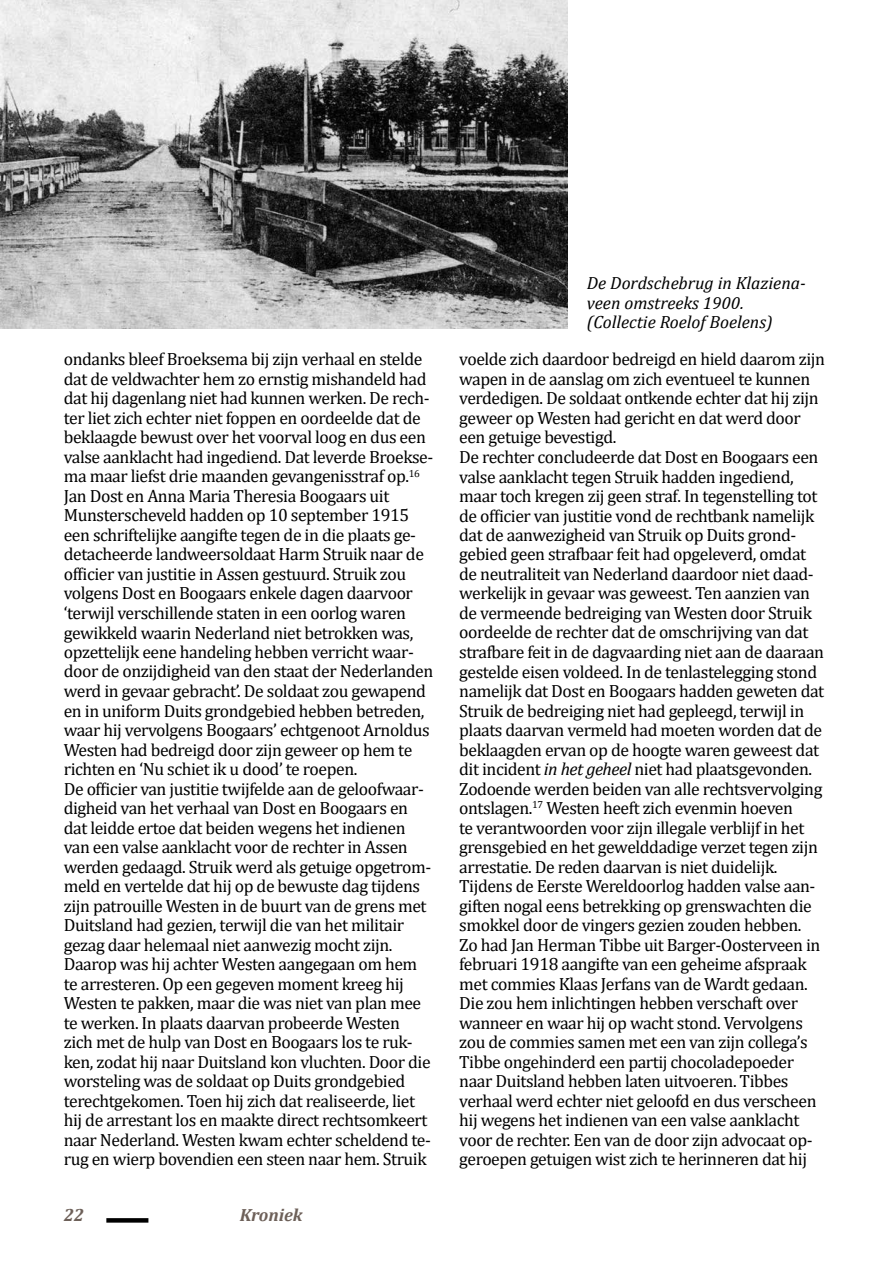
<style>
.page{position:relative;width:893px;height:1263px;background:#fff}
.page>*{position:absolute;margin:0;border:0;box-sizing:border-box;transform-origin:0 0}
.t1{font:17.7px/19.5px "Cambria";letter-spacing:-.025em;color:#000}
.t2{font:italic 17.7px/19.5px "Cambria";color:#000}
.t3{font:italic 700 17.7px "Cambria";color:#6d6059}
.s1{font-style:italic}
</style>
<div class="page">
<svg style="left:106px;top:1218px;width:42px;height:4px"></svg>
<hr style="left:892px;top:747px;width:1px;height:516px;background:#273d29">
<img style="left:0;top:0;width:568px;height:328px">
<p class="t2" style="left:587px;top:273px;width:221px">De Dordschebrug in Klaziena&shy;veen omstreeks 1900. (Collectie Roelof Boelens)</p>
<p class="t1" style="left:64px;top:350px;width:371px">ondanks bleef Broeksema bij zijn verhaal en stelde dat de veldwachter hem zo ernstig mishandeld had dat hij dagenlang niet had kunnen werken. De rech&shy;ter liet zich echter niet foppen en oordeelde dat de beklaagde bewust over het voorval loog en dus een valse aanklacht had ingediend. Dat leverde Broekse&shy;ma maar liefst drie maanden gevangenisstraf op.<sup>16<br></sup>Jan Dost en Anna Maria Theresia Boogaars uit Munsterscheveld hadden op 10 september 1915 een schriftelijke aangifte tegen de in die plaats ge&shy;detacheerde landweersoldaat Harm Struik naar de officier van justitie in Assen gestuurd. Struik zou volgens Dost en Boogaars enkele dagen daarvoor ‘terwijl verschillende staten in een oorlog waren gewikkeld waarin Nederland niet betrokken was, opzettelijk eene handeling hebben verricht waar&shy;door de onzijdigheid van den staat der Nederlanden werd in gevaar gebracht’. De soldaat zou gewapend en in uniform Duits grondgebied hebben betreden, waar hij vervolgens Boogaars’ echtgenoot Arnoldus Westen had bedreigd door zijn geweer op hem te richten en ‘Nu schiet ik u dood’ te roepen.<br>De officier van justitie twijfelde aan de geloofwaar&shy;digheid van het verhaal van Dost en Boogaars en dat leidde ertoe dat beiden wegens het indienen van een valse aanklacht voor de rechter in Assen werden gedaagd. Struik werd als getuige opgetrom&shy;meld en vertelde dat hij op de bewuste dag tijdens zijn patrouille Westen in de buurt van de grens met Duitsland had gezien, terwijl die van het militair gezag daar helemaal niet aanwezig mocht zijn.<br>Daarop was hij achter Westen aangegaan om hem te arresteren. Op een gegeven moment kreeg hij Westen te pakken, maar die was niet van plan mee te werken. In plaats daarvan probeerde Westen zich met de hulp van Dost en Boogaars los te ruk&shy;ken, zodat hij naar Duitsland kon vluchten. Door die worsteling was de soldaat op Duits grondgebied terechtgekomen. Toen hij zich dat realiseerde, liet hij de arrestant los en maakte direct rechtsomkeert naar Nederland. Westen kwam echter scheldend te&shy;rug en wierp bovendien een steen naar hem. Struik</p>
<p class="t1" style="left:459px;top:350px;width:367px">voelde zich daardoor bedreigd en hield daarom zijn wapen in de aanslag om zich eventueel te kunnen verdedigen. De soldaat ontkende echter dat hij zijn geweer op Westen had gericht en dat werd door een getuige bevestigd.<br>De rechter concludeerde dat Dost en Boogaars een valse aanklacht tegen Struik hadden ingediend, maar toch kregen zij geen straf. In tegenstelling tot de officier van justitie vond de rechtbank namelijk dat de aanwezigheid van Struik op Duits grond&shy;gebied geen strafbaar feit had opgeleverd, omdat de neutraliteit van Nederland daardoor niet daad&shy;werkelijk in gevaar was geweest. Ten aanzien van de vermeende bedreiging van Westen door Struik oordeelde de rechter dat de omschrijving van dat strafbare feit in de dagvaarding niet aan de daaraan gestelde eisen voldeed. In de tenlastelegging stond namelijk dat Dost en Boogaars hadden geweten dat Struik de bedreiging niet had gepleegd, terwijl in plaats daarvan vermeld had moeten worden dat de beklaagden ervan op de hoogte waren geweest dat dit incident <span class="s1">in het geheel</span> niet had plaatsgevonden.<br>Zodoende werden beiden van alle rechtsvervolging ontslagen.<sup>17</sup> Westen heeft zich evenmin hoeven<br>te verantwoorden voor zijn illegale verblijf in het grensgebied en het gewelddadige verzet tegen zijn arrestatie. De reden daarvan is niet duidelijk.<br>Tijdens de Eerste Wereldoorlog hadden valse aan&shy;giften nogal eens betrekking op grenswachten die smokkel door de vingers gezien zouden hebben.<br>Zo had Jan Herman Tibbe uit Barger-Oosterveen in februari 1918 aangifte van een geheime afspraak met commies Klaas Jerfans van de Wardt gedaan.<br>Die zou hem inlichtingen hebben verschaft over wanneer en waar hij op wacht stond. Vervolgens zou de commies samen met een van zijn collega’s Tibbe ongehinderd een partij chocoladepoeder naar Duitsland hebben laten uitvoeren. Tibbes verhaal werd echter niet geloofd en dus verscheen hij wegens het indienen van een valse aanklacht voor de rechter. Een van de door zijn advocaat op&shy;geroepen getuigen wist zich te herinneren dat hij</p>
<p class="t3" style="left:64px;top:1203px;width:22px">22</p>
<p class="t3" style="left:240px;top:1203px;width:64px">Kroniek</p>
</div>
